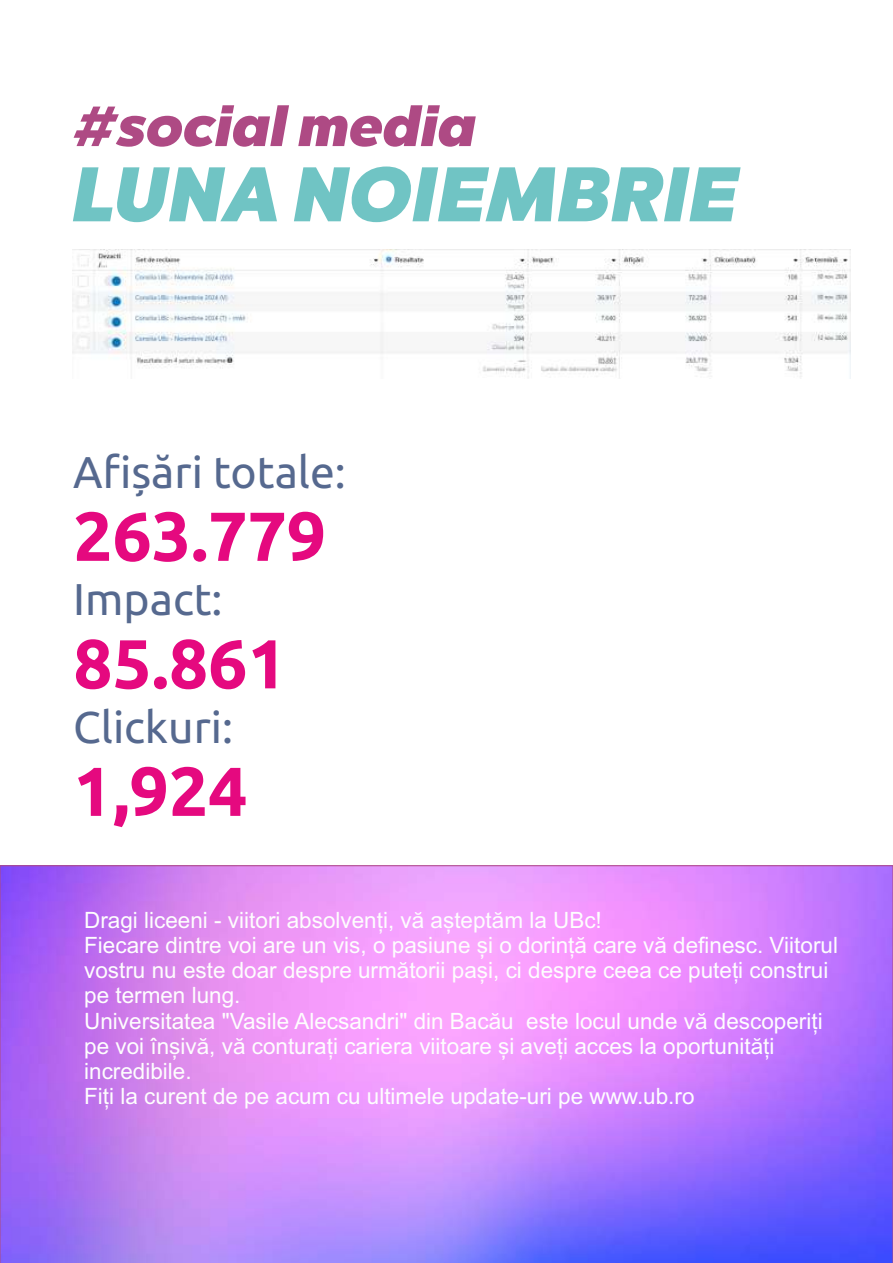
<style>
.page{position:relative;width:893px;height:1263px;background:#fff}
.page>*{position:absolute;margin:0;border:0;box-sizing:border-box;transform-origin:0 0}
.t1{font:77.1px "Chronica Pro Heavy It";color:#70c4c4}
.t2{font:700 69.15px "Ubuntu";color:#e5097f}
.t3{font:56.4px "Chronica Pro Heavy It";color:#ae4a84}
.t4{font:44.55px "Ubuntu";color:#56698f}
.t5{font:22.5px/25.2px "Arial";color:#fefefe}
</style>
<div class="page">
<svg style="left:0;top:865px;width:893px;height:398px;background:#c381f9"></svg>
<img style="left:73px;top:250px;width:777px;height:128px">
<h3 class="t3" style="left:71px;top:103px;width:404px">#social media</h3>
<h1 class="t1" style="left:68px;top:163px;width:668px">LUNA NOIEMBRIE</h1>
<h3 class="t4" style="left:73px;top:453px;width:274px">Afișări totale:</h3>
<h2 class="t2" style="left:73px;top:507px;width:254px">263.779</h2>
<h3 class="t4" style="left:73px;top:581px;width:151px">Impact:</h3>
<h2 class="t2" style="left:73px;top:635px;width:215px">85.861</h2>
<h3 class="t4" style="left:73px;top:708px;width:161px">Clickuri:</h3>
<h2 class="t2" style="left:73px;top:762px;width:176px">1,924</h2>
<p class="t5" style="left:84px;top:910px;width:755px">Dragi liceeni - viitori absolvenți, vă așteptăm la UBc!<br>Fiecare dintre voi are un vis, o pasiune și o dorință care vă definesc. Viitorul vostru nu este doar despre următorii pași, ci despre ceea ce puteți construi pe termen lung.<br>Universitatea "Vasile Alecsandri" din Bacău este locul unde vă descoperiți pe voi înșivă, vă conturați cariera viitoare și aveți acces la oportunități incredibile.<br>Fiți la curent de pe acum cu ultimele update-uri pe www.ub.ro</p>
</div>
